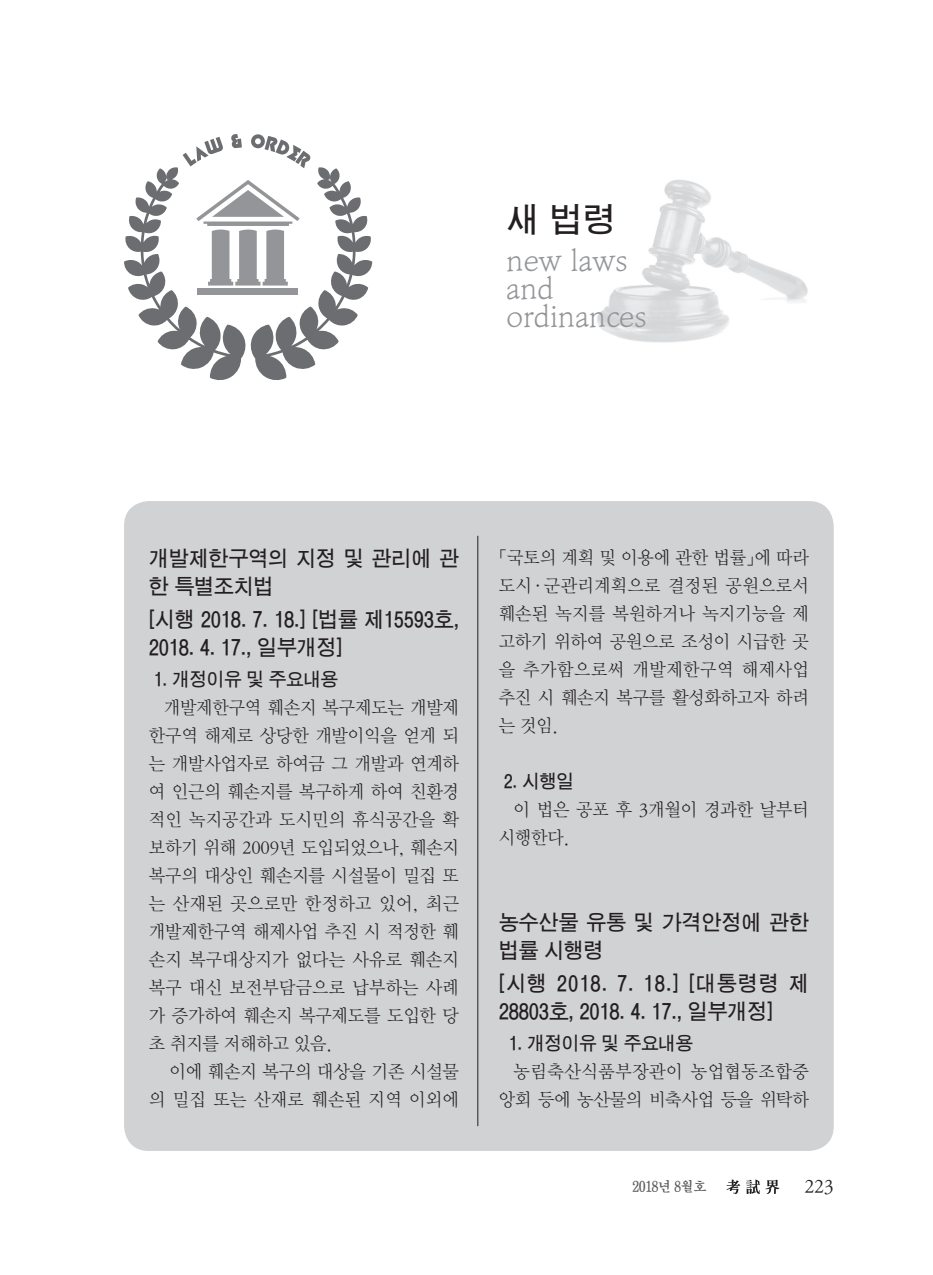
<style>
.page{position:relative;width:933px;height:1275px;background:#fff}
.page>*{position:absolute;margin:0;border:0;box-sizing:border-box;transform-origin:0 0}
.t1{font:33.25px "D Xgo Std 40";color:#231f20}
.t2{font:31.5px/28px "DX Pn M Std";letter-spacing:-.01em;color:#939598;scale:.95 1}
.t3{font:21px/28px "D Xgo Std 40";letter-spacing:-.01em;color:#231f20;scale:.95 1}
.t4{font:19.25px "DX Nmu Std 30";color:#231f20;scale:.95 1}
.t5{font:18.38px/28px "DX Nmu Std 20";letter-spacing:-.005em;color:#231f20;text-align:justify;scale:.95 1}
.t6{font:18.38px/28px "DX Nmu Std 20";letter-spacing:.03em;color:#231f20;text-align:right;scale:.95 1}
.t7{font:18.38px "D Xgo Std 40";letter-spacing:-.01em;color:#231f20;scale:.95 1}
.t8{font:14px "D Xmu Std 40";letter-spacing:-.05em;color:#5a5a5d;scale:.95 1}
</style>
<div class="page">
<svg style="left:726px;top:1179px;width:14px;height:15px"></svg>
<svg style="left:746px;top:1179px;width:33px;height:15px"></svg>
<svg style="left:124px;top:134px;width:248px;height:246px"></svg>
<img style="left:597px;top:180px;width:211px;height:163px">
<div style="left:124px;top:501px;width:709px;height:650px;background:#d1d2d4;border-radius:25px"></div>
<hr style="left:477px;top:536px;width:1px;height:590px;background:#231f20">
<h1 class="t1" style="left:506px;top:203px;width:111px">새 법령</h1>
<h2 class="t2" style="left:506px;top:247px;width:149px">new laws and ordinances</h2>
<p class="t3" style="left:149px;top:546px;width:328px">개발제한구역의 지정 및 관리에 관 한 특별조치법</p>
<p class="t3" style="left:149px;top:607px;width:328px">[시행 2018. 7. 18.] [법률 제15593호,<br>2018. 4. 17., 일부개정]</p>
<p class="t7" style="left:154px;top:670px;width:195px">1. 개정이유 및 주요내용</p>
<p class="t5" style="left:149px;top:694px;width:328px;text-indent:15px">개발제한구역 훼손지 복구제도는 개발제 한구역 해제로 상당한 개발이익을 얻게 되 는 개발사업자로 하여금 그 개발과 연계하 여 인근의 훼손지를 복구하게 하여 친환경 적인 녹지공간과 도시민의 휴식공간을 확 보하기 위해 2009년 도입되었으나, 훼손지 복구의 대상인 훼손지를 시설물이 밀집 또 는 산재된 곳으로만 한정하고 있어, 최근 개발제한구역 해제사업 추진 시 적정한 훼 손지 복구대상지가 없다는 사유로 훼손지 복구 대신 보전부담금으로 납부하는 사례 가 증가하여 훼손지 복구제도를 도입한 당 초 취지를 저해하고 있음.</p>
<p class="t5" style="left:149px;top:1058px;width:328px;text-align:right">이에 훼손지 복구의 대상을 기존 시설물 의 밀집 또는 산재로 훼손된 지역 이외에</p>
<p class="t5" style="left:499px;top:544px;width:328px">「국토의 계획 및 이용에 관한 법률」에 따라 도시·군관리계획으로 결정된 공원으로서 훼손된 녹지를 복원하거나 녹지기능을 제 고하기 위하여 공원으로 조성이 시급한 곳 을 추가함으로써 개발제한구역 해제사업 추진 시 훼손지 복구를 활성화하고자 하려 는 것임.</p>
<p class="t7" style="left:503px;top:772px;width:76px">2. 시행일</p>
<p class="t5" style="left:499px;top:796px;width:328px;text-indent:15px">이 법은 공포 후 3개월이 경과한 날부터 시행한다.</p>
<p class="t3" style="left:499px;top:910px;width:328px">농수산물 유통 및 가격안정에 관한 법률 시행령</p>
<p class="t3" style="left:499px;top:971px;width:328px">[시행 2018. 7. 18.] [대통령령 제<br>28803호, 2018. 4. 17., 일부개정]</p>
<p class="t7" style="left:509px;top:1034px;width:195px">1. 개정이유 및 주요내용</p>
<p class="t6" style="left:499px;top:1058px;width:328px">농림축산식품부장관이 농업협동조합중 앙회 등에 농산물의 비축사업 등을 위탁하</p>
<p class="t8" style="left:632px;top:1180px;width:80px">2018년 8월호</p>
<p class="t4" style="left:804px;top:1177px;width:32px">223</p>
</div>
